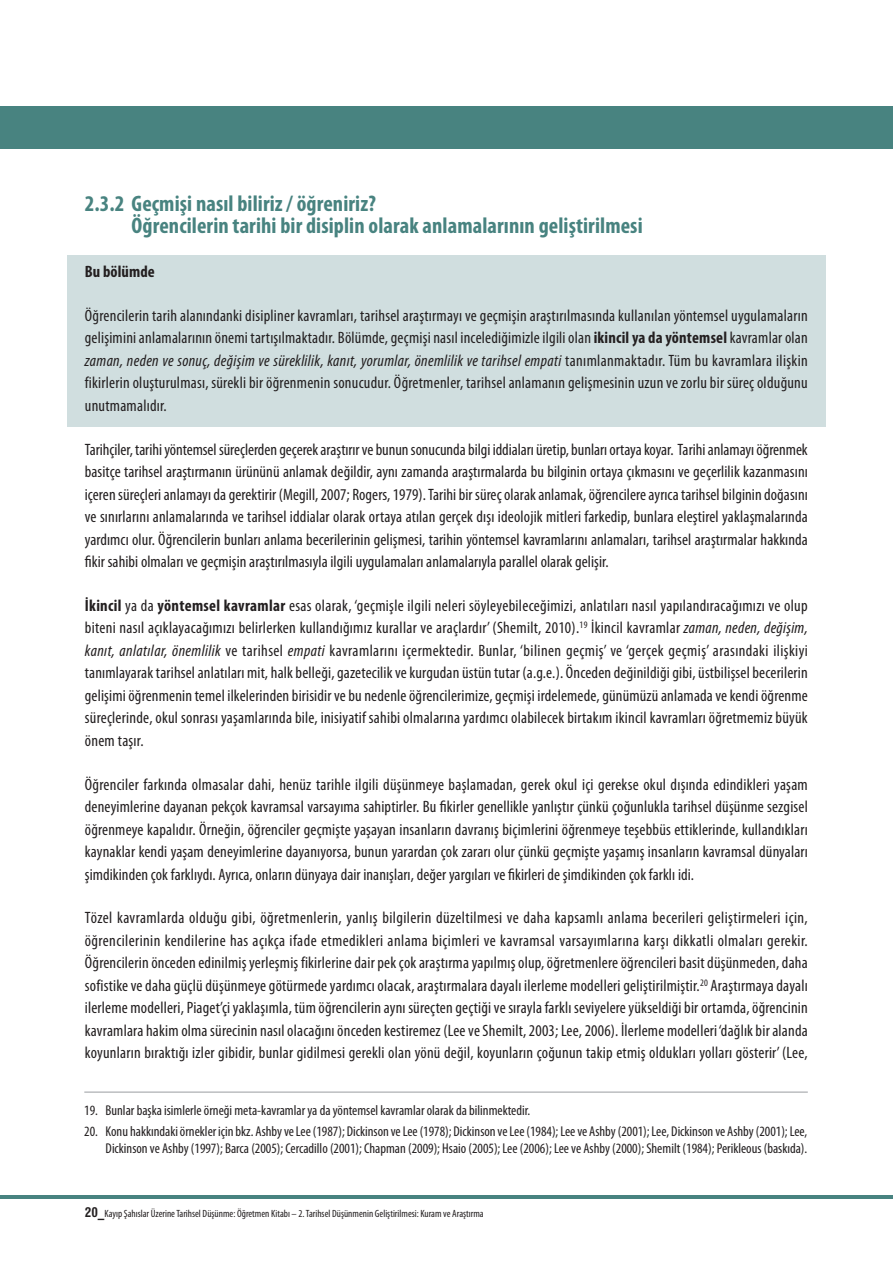
<style>
.page{position:relative;width:893px;height:1263px;background:#fff}
.page>*{position:absolute;margin:0;border:0;box-sizing:border-box;transform-origin:0 0}
.t1{font:700 condensed 22.5px/22.5px "Myriad Pro";letter-spacing:.005em;color:#488380}
.t2{font:condensed 16.5px/22.5px "Myriad Pro";letter-spacing:.015em;color:#231f20;text-align:justify}
.t3{font:700 condensed 16.5px "Myriad Pro";letter-spacing:.005em;color:#231f20}
.t4{font:condensed 14.25px/17.1px "Myriad Pro";color:#231f20;text-align:right}
.t5{font:condensed 10.5px "Myriad Pro";color:#231f20}
.s1{font-weight:700}
.s2{font-style:italic}
.s3{font-family:"Mg Helvetica Cond";font-weight:700;font-stretch:normal;font-size:13.5px}
</style>
<div class="page">
<div style="left:0;top:106px;width:892px;height:43px;background:#488380"></div>
<div style="left:68px;top:255px;width:758px;height:171px;background:#d0dedf"></div>
<hr style="left:0;top:1195px;width:892px;height:3px;background:#488380">
<hr style="left:84px;top:1091px;width:724px;height:2px;background:#bbbdc0">
<h1 class="t1" style="left:132px;top:194px;width:512px;text-indent:-47px">2.3.2 Geçmişi nasıl biliriz / öğreniriz?<br>Öğrencilerin tarihi bir disiplin olarak anlamalarının geliştirilmesi</h1>
<p class="t3" style="left:85px;top:265px;width:71px">Bu bölümde</p>
<p class="t2" style="left:85px;top:306px;width:724px">Öğrencilerin tarih alanındanki disipliner kavramları, tarihsel araştırmayı ve geçmişin araştırılmasında kullanılan yöntemsel uygulamaların gelişimini anlamalarının önemi tartışılmaktadır. Bölümde, geçmişi nasıl incelediğimizle ilgili olan <span class="s1">ikincil ya da yöntemsel</span>kavramlar olan <span class="s2">zaman, neden ve sonuç, değişim ve süreklilik, kanıt, yorumlar, önemlilik ve tarihsel empati</span> tanımlanmaktadır. Tüm bu kavramlara ilişkin fikirlerin oluşturulması, sürekli bir öğrenmenin sonucudur. Öğretmenler, tarihsel anlamanın gelişmesinin uzun ve zorlu bir süreç olduğunu unutmamalıdır.</p>
<p class="t2" style="left:85px;top:439px;width:724px">Tarihçiler, tarihi yöntemsel süreçlerden geçerek araştırır ve bunun sonucunda bilgi iddiaları üretip, bunları ortaya koyar. Tarihi anlamayı öğrenmek basitçe tarihsel araştırmanın ürününü anlamak değildir, aynı zamanda araştırmalarda bu bilginin ortaya çıkmasını ve geçerlilik kazanmasını içeren süreçleri anlamayı da gerektirir (Megill, 2007; Rogers, 1979). Tarihi bir süreç olarak anlamak, öğrencilere ayrıca tarihsel bilginin doğasını ve sınırlarını anlamalarında ve tarihsel iddialar olarak ortaya atılan gerçek dışı ideolojik mitleri farkedip, bunlara eleştirel yaklaşmalarında yardımcı olur. Öğrencilerin bunları anlama becerilerinin gelişmesi, tarihin yöntemsel kavramlarını anlamaları, tarihsel araştırmalar hakkında fikir sahibi olmaları ve geçmişin araştırılmasıyla ilgili uygulamaları anlamalarıyla parallel olarak gelişir.</p>
<p class="t2" style="left:85px;top:596px;width:724px"><span class="s1">İkincil</span> ya da <span class="s1">yöntemsel kavramlar</span> esas olarak, ‘geçmişle ilgili neleri söyleyebileceğimizi, anlatıları nasıl yapılandıracağımızı ve olup biteni nasıl açıklayacağımızı belirlerken kullandığımız kurallar ve araçlardır’ (Shemilt, 2010).<sup>19</sup> İkincil kavramlar <span class="s2">zaman, neden, değişim, kanıt, anlatılar, önemlilik</span> ve tarihsel <span class="s2">empati</span> kavramlarını içermektedir. Bunlar, ‘bilinen geçmiş’ ve ‘gerçek geçmiş’ arasındaki ilişkiyi tanımlayarak tarihsel anlatıları mit, halk belleği, gazetecilik ve kurgudan üstün tutar (a.g.e.). Önceden değinildiği gibi, üstbilişsel becerilerin gelişimi öğrenmenin temel ilkelerinden birisidir ve bu nedenle öğrencilerimize, geçmişi irdelemede, günümüzü anlamada ve kendi öğrenme süreçlerinde, okul sonrası yaşamlarında bile, inisiyatif sahibi olmalarına yardımcı olabilecek birtakım ikincil kavramları öğretmemiz büyük önem taşır.</p>
<p class="t2" style="left:85px;top:774px;width:724px">Öğrenciler farkında olmasalar dahi, henüz tarihle ilgili düşünmeye başlamadan, gerek okul içi gerekse okul dışında edindikleri yaşam deneyimlerine dayanan pekçok kavramsal varsayıma sahiptirler. Bu fikirler genellikle yanlıştır çünkü çoğunlukla tarihsel düşünme sezgisel öğrenmeye kapalıdır. Örneğin, öğrenciler geçmişte yaşayan insanların davranış biçimlerini öğrenmeye teşebbüs ettiklerinde, kullandıkları kaynaklar kendi yaşam deneyimlerine dayanıyorsa, bunun yarardan çok zararı olur çünkü geçmişte yaşamış insanların kavramsal dünyaları şimdikinden çok farklıydı. Ayrıca, onların dünyaya dair inanışları, değer yargıları ve fikirleri de şimdikinden çok farklı idi.</p>
<p class="t2" style="left:85px;top:908px;width:724px">Tözel kavramlarda olduğu gibi, öğretmenlerin, yanlış bilgilerin düzeltilmesi ve daha kapsamlı anlama becerileri geliştirmeleri için, öğrencilerinin kendilerine has açıkça ifade etmedikleri anlama biçimleri ve kavramsal varsayımlarına karşı dikkatli olmaları gerekir.<br>Öğrencilerin önceden edinilmiş yerleşmiş fikirlerine dair pek çok araştırma yapılmış olup, öğretmenlere öğrencileri basit düşünmeden, daha sofistike ve daha güçlü düşünmeye götürmede yardımcı olacak, araştırmalara dayalı ilerleme modelleri geliştirilmiştir.<sup>20</sup> Araştırmaya dayalı ilerleme modelleri, Piaget’çi yaklaşımla, tüm öğrencilerin aynı süreçten geçtiği ve sırayla farklı seviyelere yükseldiği bir ortamda, öğrencinin kavramlara hakim olma sürecinin nasıl olacağını önceden kestiremez (Lee ve Shemilt, 2003; Lee, 2006). İlerleme modelleri ‘dağlık bir alanda koyunların bıraktığı izler gibidir, bunlar gidilmesi gerekli olan yönü değil, koyunların çoğunun takip etmiş oldukları yolları gösterir’ (Lee,</p>
<p class="t4" style="left:84px;top:1103px;width:447px">19. Bunlar başka isimlerle örneği meta-kavramlar ya da yöntemsel kavramlar olarak da bilinmektedir.</p>
<p class="t4" style="left:84px;top:1124px;width:724px">20. Konu hakkındaki örnekler için bkz. Ashby ve Lee (1987); Dickinson ve Lee (1978); Dickinson ve Lee (1984); Lee ve Ashby (2001); Lee, Dickinson ve Ashby (2001); Lee,<br>Dickinson ve Ashby (1997); Barca (2005); Cercadillo (2001); Chapman (2009); Hsaio (2005); Lee (2006); Lee ve Ashby (2000); Shemilt (1984); Perikleous (baskıda).</p>
<p class="t5" style="left:85px;top:1210px;width:400px"><span class="s3">20_</span>Kayıp Şahıslar Üzerine Tarihsel Düşünme: Öğretmen Kitabı – 2. Tarihsel Düşünmenin Geliştirilmesi: Kuram ve Araştırma</p>
</div>
